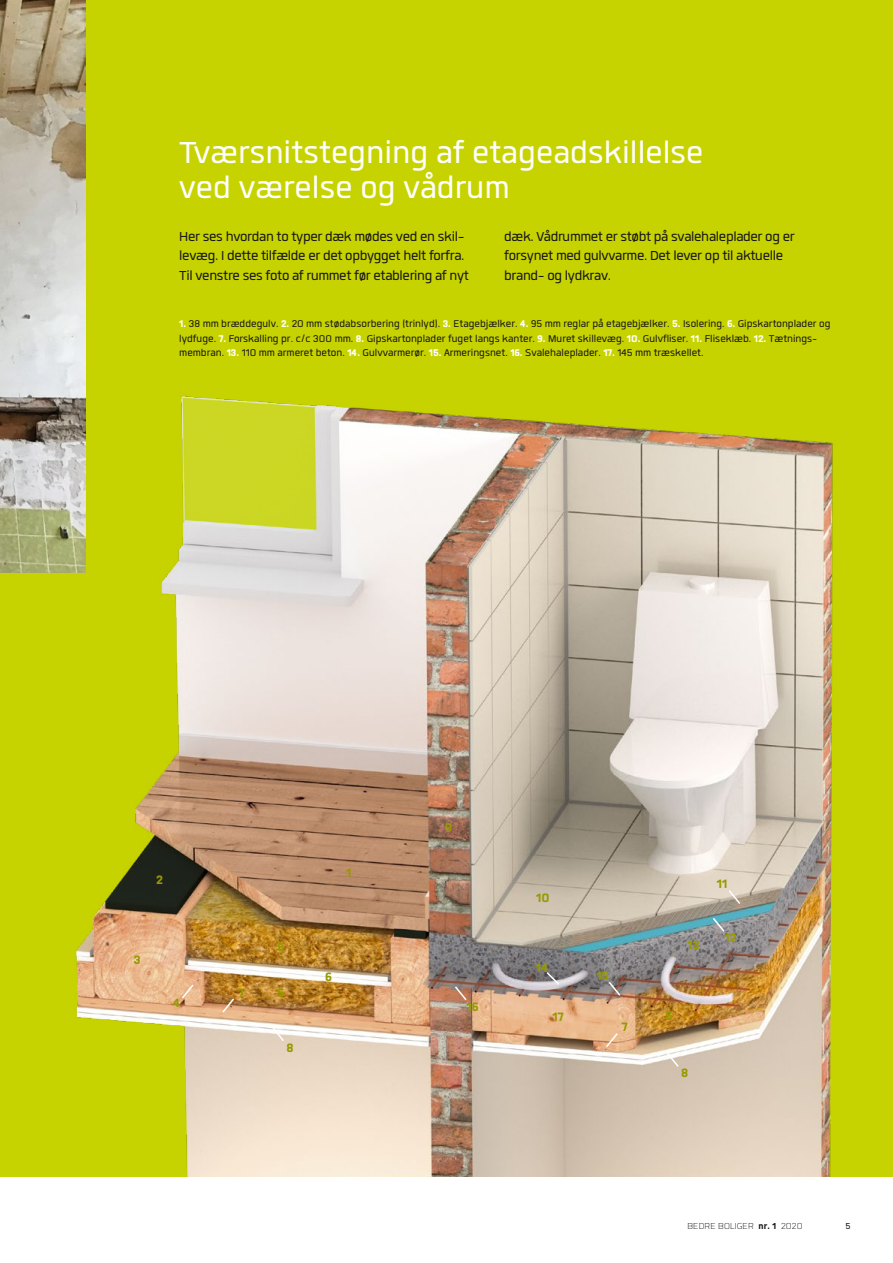
<style>
.page{position:relative;width:893px;height:1263px;background:#fff}
.page>*{position:absolute;margin:0;border:0;box-sizing:border-box;transform-origin:0 0}
.t1{font:42px "Quan";color:#fff}
.t2{font:18px "Quan";letter-spacing:-.02em;color:#181716}
.t3{font:800 16.95px "Quan";color:#979a00}
.t4{font:700 16.95px "Quan";color:#979a00}
.t5{font:13.5px/14.2px "Quan";color:#181716}
.t6{font:300 12px "Quan";letter-spacing:.01em;color:#181716}
.t7{font:12px "Quan";color:#181716}
.s1{font-weight:800;color:#fff}
.s2{font-weight:800}
</style>
<div class="page">
<div style="left:0;top:0;width:893px;height:1177px;background:#c7d300"></div>
<img style="left:69px;top:344px;width:764px;height:833px">
<img style="left:0;top:0;width:85px;height:572px">
<svg style="left:711px;top:916px;width:15px;height:17px"></svg>
<svg style="left:607px;top:980px;width:15px;height:17px"></svg>
<svg style="left:453px;top:985px;width:15px;height:17px"></svg>
<svg style="left:221px;top:997px;width:15px;height:17px"></svg>
<svg style="left:605px;top:1031px;width:14px;height:18px"></svg>
<svg style="left:271px;top:1026px;width:15px;height:17px"></svg>
<svg style="left:180px;top:983px;width:15px;height:17px"></svg>
<svg style="left:665px;top:1051px;width:15px;height:17px"></svg>
<svg style="left:727px;top:888px;width:15px;height:17px"></svg>
<svg style="left:545px;top:970px;width:16px;height:16px"></svg>
<p class="t1" style="left:179px;top:133px;width:526px">Tværsnitstegning af etageadskillelse</p>
<h1 class="t1" style="left:179px;top:168px;width:332px">ved værelse og vådrum</h1>
<p class="t2" style="left:179px;top:228px;width:287px">Her ses hvordan to typer dæk mødes ved en skil-</p>
<p class="t2" style="left:504px;top:228px;width:292px">dæk. Vådrummet er støbt på svalehaleplader og er</p>
<p class="t2" style="left:179px;top:247px;width:287px">levæg. I dette tilfælde er det opbygget helt forfra.</p>
<p class="t2" style="left:504px;top:247px;width:280px">forsynet med gulvvarme. Det lever op til aktuelle</p>
<p class="t2" style="left:179px;top:267px;width:291px">Til venstre ses foto af rummet før etablering af nyt</p>
<p class="t2" style="left:504px;top:267px;width:108px">brand- og lydkrav.</p>
<p class="t5" style="left:179px;top:317px;width:653px"><span class="s1">1.</span> 38 mm bræddegulv. <span class="s1">2.</span> 20 mm stødabsorbering (trinlyd). <span class="s1">3.</span> Etagebjælker. <span class="s1">4.</span> 95 mm reglar på etagebjælker. <span class="s1">5.</span> Isolering. <span class="s1">6.</span> Gipskartonplader og lydfuge. <span class="s1">7.</span> Forskalling pr. c/c 300 mm. <span class="s1">8.</span> Gipskartonplader fuget langs kanter. <span class="s1">9.</span> Muret skillevæg. <span class="s1">10.</span> Gulvfiser. <span class="s1">11.</span> Fliseklæb. <span class="s1">12.</span> Tætnings-</p>
<p class="t5" style="left:179px;top:345px;width:526px">membran. <span class="s1">13.</span> 110 mm armeret beton. <span class="s1">14.</span> Gulvvarmerør. <span class="s1">15.</span> Armeringsnet. <span class="s1">16.</span> Svalehaleplader. <span class="s1">17.</span> 145 mm træskellet.</p>
<p class="t3" style="left:156px;top:871px;width:8px">2</p>
<p class="t3" style="left:134px;top:952px;width:9px">3</p>
<p class="t3" style="left:173px;top:995px;width:9px">4</p>
<p class="t3" style="left:238px;top:984px;width:7px">7</p>
<p class="t3" style="left:277px;top:938px;width:9px">5</p>
<p class="t3" style="left:277px;top:984px;width:9px">5</p>
<p class="t3" style="left:286px;top:1039px;width:9px">8</p>
<p class="t3" style="left:346px;top:865px;width:7px">1</p>
<p class="t3" style="left:325px;top:968px;width:8px">6</p>
<p class="t4" style="left:445px;top:820px;width:8px">9</p>
<p class="t3" style="left:467px;top:998px;width:14px">16</p>
<p class="t3" style="left:536px;top:890px;width:15px">10</p>
<p class="t3" style="left:536px;top:959px;width:14px">14</p>
<p class="t3" style="left:596px;top:967px;width:14px">15</p>
<p class="t3" style="left:552px;top:1009px;width:13px">17</p>
<p class="t3" style="left:665px;top:1007px;width:9px">5</p>
<p class="t3" style="left:622px;top:1019px;width:7px">7</p>
<p class="t3" style="left:688px;top:937px;width:14px">13</p>
<p class="t3" style="left:681px;top:1065px;width:9px">8</p>
<p class="t3" style="left:717px;top:875px;width:12px">11</p>
<p class="t3" style="left:724px;top:930px;width:14px">12</p>
<p class="t6" style="left:687px;top:1221px;width:117px">BEDRE BOLIGER <span class="s2">nr. 1</span> 2020</p>
<p class="t7" style="left:845px;top:1221px;width:7px">5</p>
</div>
